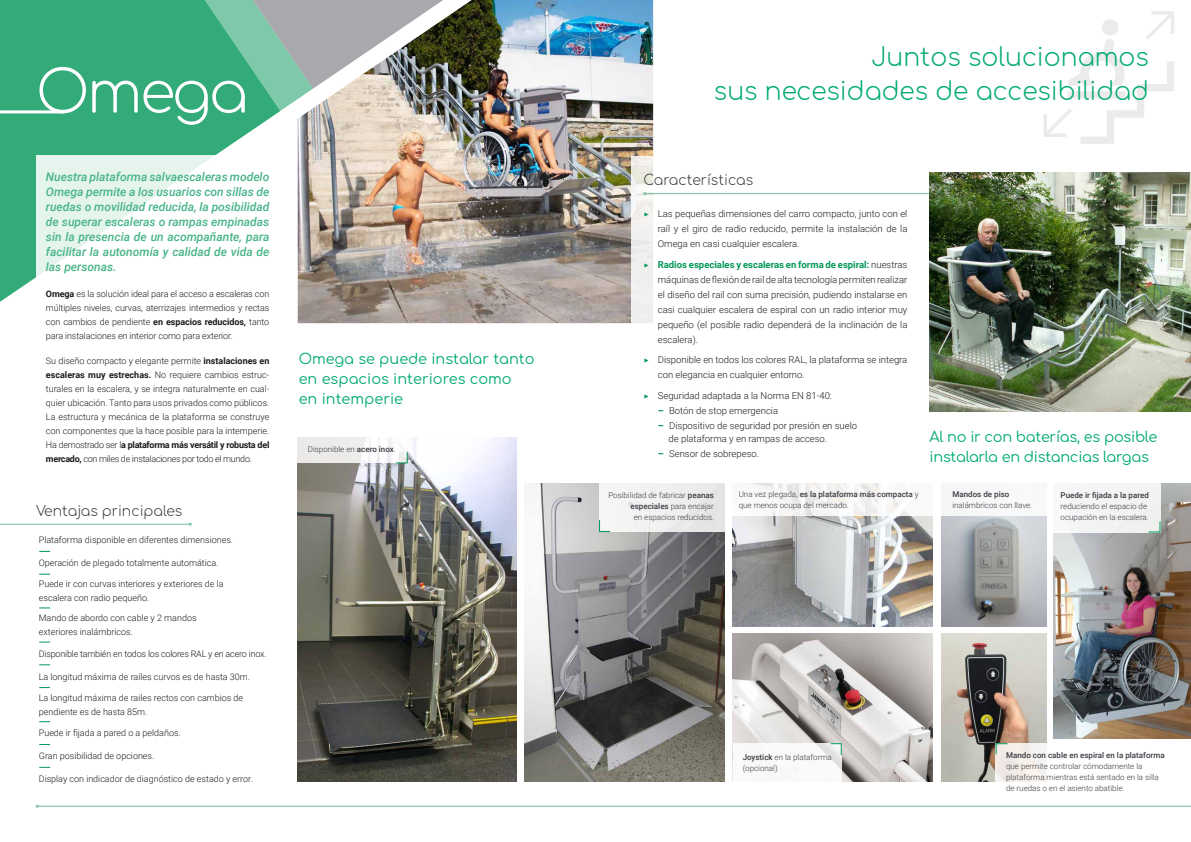
<style>
.page{position:relative;width:1191px;height:842px;background:#fff}
.page>*{position:absolute;margin:0;border:0;box-sizing:border-box;transform-origin:0 0}
.t1{font:300 58px "Comfortaa";letter-spacing:-.04em;color:#fff}
.t2{font:300 25px/34.1px "Comfortaa";color:#00a976;text-align:right}
.t3{font:14.5px/20px "Comfortaa";color:#00a976}
.t4{font:14.5px/20px "Comfortaa";letter-spacing:-.02em;color:#00a976}
.t5{font:300 14px "Comfortaa";color:#3a3c43}
.t6{font:italic 500 12px/15px "Roboto";color:#47b487;text-align:justify}
.t7{font:300 9.5px/15px "Roboto";color:#1c1c1b;text-align:justify}
.t8{font:300 9px/14px "Roboto";color:#1c1c1b}
.t9{font:300 9px "Roboto";letter-spacing:-.02em;color:#1c1c1b}
.t10{font:300 8px/11px "Roboto";color:#3a3c43}
.t11{font:500 8px "Roboto";color:#3a3c43}
.s1{font-weight:700}
.s2{font-weight:500}
.s3{font-family:"Montserrat";color:#009758}
.s4{font-weight:700;color:#009758}
</style>
<div class="page">
<img style="left:313px;top:0;width:340px;height:323px">
<img style="left:313px;top:0;width:239px;height:89px">
<svg style="left:280px;top:0;width:33px;height:324px"></svg>
<svg style="left:0;top:0;width:280px;height:302px;background:#40b081"></svg>
<svg style="left:36px;top:156px;width:247px;height:168px"></svg>
<div style="left:631px;top:156px;width:286px;height:220px;background:#fff"></div>
<svg style="left:1044px;top:11px;width:130px;height:133px"></svg>
<hr style="left:0;top:110px;width:64px;height:3px;background:#fff">
<hr style="left:38px;top:806px;width:1153px;height:1px;background:#6fbe98">
<hr style="left:646px;top:193px;width:283px;height:1px;background:#6fbe98">
<hr style="left:0;top:524px;width:189px;height:1px;background:#6fbe98">
<img style="left:298px;top:437px;width:218px;height:345px">
<img style="left:524px;top:484px;width:200px;height:298px">
<img style="left:733px;top:516px;width:199px;height:110px">
<img style="left:1054px;top:484px;width:137px;height:254px">
<img style="left:929px;top:172px;width:262px;height:239px">
<img style="left:941px;top:516px;width:105px;height:110px">
<img style="left:941px;top:634px;width:105px;height:148px">
<img style="left:733px;top:634px;width:199px;height:148px">
<div style="left:294px;top:436px;width:113px;height:27px;background:linear-gradient(to right,#e8e7e5,#fbfbfd)"></div>
<div style="left:733px;top:743px;width:108px;height:46px;background:#fff"></div>
<div style="left:941px;top:484px;width:109px;height:32px;background:#f8f8f9"></div>
<div style="left:599px;top:483px;width:126px;height:48px;background:#f0f0f0"></div>
<svg style="left:995px;top:743px;width:52px;height:39px;fill:#f4efea"></svg>
<div style="left:1051px;top:481px;width:109px;height:52px;background:#f4f4f5"></div>
<svg style="left:750px;top:483px;width:161px;height:33px;fill:#f6f6f5"></svg>
<svg style="left:1148px;top:520px;width:13px;height:13px"></svg>
<svg style="left:995px;top:743px;width:13px;height:12px"></svg>
<svg style="left:829px;top:743px;width:13px;height:13px"></svg>
<svg style="left:598px;top:519px;width:13px;height:13px"></svg>
<svg style="left:395px;top:451px;width:13px;height:13px"></svg>
<h1 class="t1" style="left:36px;top:39px;width:214px">Omega</h1>
<p class="t6" style="left:46px;top:169px;width:225px">Nuestra plataforma salvaescaleras modelo Omega permite a los usuarios con sillas de ruedas o movilidad reducida, la posibilidad de superar escaleras o rampas empinadas sin la presencia de un acompañante, para facilitar la autonomía y calidad de vida de las personas.</p>
<p class="t8" style="left:46px;top:286px;width:225px;text-align:justify"><span class="s1">Omega</span> es la solución ideal para el acceso a escaleras con múltiples niveles, curvas, aterrizajes intermedios y rectas con cambios de pendiente <span class="s1">en espacios reducidos,</span> tanto para instalaciones en interior como para exterior.</p>
<p class="t8" style="left:46px;top:354px;width:225px;text-align:justify">Su diseño compacto y elegante permite <span class="s1">instalaciones en escaleras muy estrechas.</span> No requiere cambios estruc&shy;turales en la escalera, y se integra naturalmente en cual&shy;quier ubicación. Tanto para usos privados como públicos.<br>La estructura y mecánica de la plataforma se construye con componentes que la hace posible para la intemperie.<br>Ha demostrado ser l<span class="s1">a plataforma más versátil y robusta del mercado,</span> con miles de instalaciones por todo el mundo.</p>
<h3 class="t5" style="left:36px;top:498px;width:148px">Ventajas principales</h3>
<p class="t8" style="left:39px;top:533px;width:196px">Plataforma disponible en diferentes dimensiones.</p>
<p class="t8" style="left:39px;top:556px;width:181px">Operación de plegado totalmente automática.</p>
<p class="t8" style="left:39px;top:577px;width:186px">Puede ir con curvas interiores y exteriores de la escalera con radio pequeño.</p>
<p class="t8" style="left:39px;top:611px;width:159px">Mando de abordo con cable y 2 mandos exteriores inalámbricos.</p>
<p class="t9" style="left:39px;top:647px;width:229px">Disponible también en todos los colores RAL y en acero inox.</p>
<p class="t8" style="left:39px;top:669px;width:213px">La longitud máxima de raíles curvos es de hasta 30m.</p>
<p class="t8" style="left:39px;top:690px;width:206px">La longitud máxima de railes rectos con cambios de pendiente es de hasta 85m.</p>
<p class="t8" style="left:39px;top:726px;width:143px">Puede ir fijada a pared o a peldaños.</p>
<p class="t8" style="left:39px;top:748px;width:117px">Gran posibilidad de opciones.</p>
<p class="t8" style="left:39px;top:771px;width:215px">Display con indicador de diagnóstico de estado y error.</p>
<h3 class="t3" style="left:299px;top:347px;width:237px">Omega se puede instalar tanto en espacios interiores como<br>en intemperie</h3>
<p class="t10" style="left:308px;top:443px;width:89px">Disponible en <span class="s2">acero inox</span>.</p>
<h2 class="t2" style="left:714px;top:36px;width:436px">Juntos solucionamos<br>sus necesidades de accesibilidad</h2>
<h3 class="t5" style="left:643px;top:167px;width:111px">Características</h3>
<p class="t7" style="left:658px;top:206px;width:251px;text-indent:-14px"><span class="s3">▶</span> Las pequeñas dimensiones del carro compacto, junto con el raíl y el giro de radio reducido, permite la instalación de la Omega en casi cualquier escalera.</p>
<p class="t7" style="left:658px;top:257px;width:251px;text-indent:-14px"><span class="s3">▶</span> <span class="s4">Radios especiales y escaleras en forma de espiral:</span> nuestras máquinas de flexión de rail de alta tecnología permiten realizar el diseño del rail con suma precisión, pudiendo instalarse en casi cualquier escalera de espiral con un radio interior muy pequeño (el posible radio dependerá de la inclinación de la escalera).</p>
<p class="t7" style="left:658px;top:352px;width:251px;text-indent:-14px"><span class="s3">▶</span> Disponible en todos los colores RAL, la plataforma se integra con elegancia en cualquier entorno.</p>
<p class="t7" style="left:643px;top:388px;width:190px"><span class="s3">▶</span> Seguridad adaptada a la Norma EN 81-40:</p>
<p class="t7" style="left:658px;top:403px;width:122px"><span class="s4">–</span> Botón de stop emergencia</p>
<p class="t7" style="left:668px;top:419px;width:190px;line-height:13px;text-indent:-11px"><span class="s4">–</span> Dispositivo de seguridad por presión en suelo de plataforma y en rampas de acceso.</p>
<p class="t7" style="left:658px;top:446px;width:103px"><span class="s4">–</span> Sensor de sobrepeso.</p>
<p class="t10" style="left:608px;top:489px;width:107px;text-align:right">Posibilidad de fabricar <span class="s2">peanas especiales</span> para encajar<br>en espacios reducidos.</p>
<p class="t10" style="left:738px;top:488px;width:181px">Una vez plegada, <span class="s2">es la plataforma más compacta</span> y que menos ocupa del mercado.</p>
<h3 class="t4" style="left:929px;top:425px;width:229px">Al no ir con baterías, es posible instalarla en distancias largas</h3>
<p class="t11" style="left:952px;top:488px;width:58px">Mandos de piso</p>
<p class="t10" style="left:952px;top:499px;width:81px">inalámbricos con llave.</p>
<p class="t11" style="left:1060px;top:490px;width:90px">Puede ir fijada a la pared</p>
<p class="t10" style="left:1060px;top:500px;width:90px">reduciendo el espacio de ocupación en la escalera.</p>
<p class="t10" style="left:742px;top:751px;width:91px"><span class="s2">Joystick</span> en la plataforma (opcional)</p>
<p class="t11" style="left:1006px;top:750px;width:160px">Mando con cable en espiral en la plataforma</p>
<p class="t10" style="left:1006px;top:760px;width:154px">que permite controlar cómodamente la plataforma mientras está sentado en la silla de ruedas o en el asiento abatible.</p>
</div>
